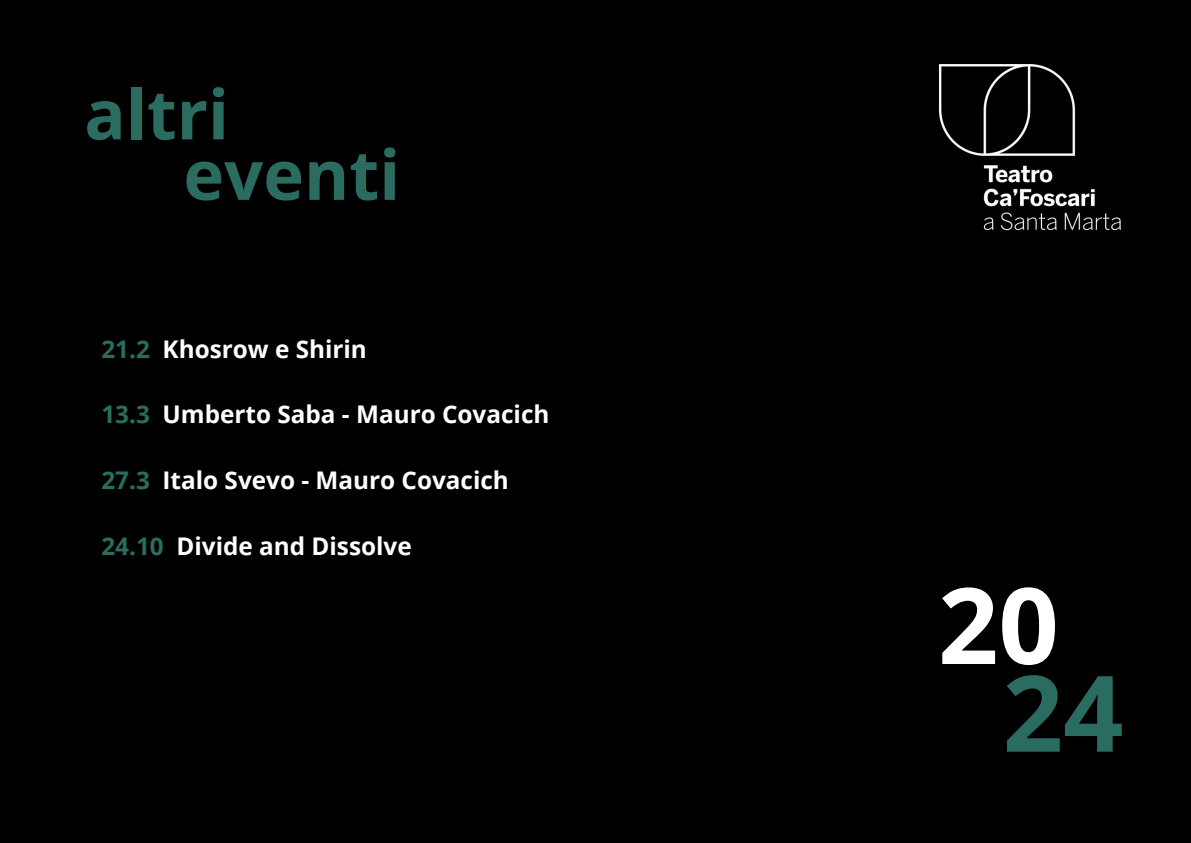
<style>
.page{position:relative;width:1191px;height:843px;background:#fff}
.page>*{position:absolute;margin:0;border:0;box-sizing:border-box;transform-origin:0 0}
.t1{font:700 105.6px "Open Sans";color:#fff}
.t2{font:700 105.6px "Open Sans";color:#2b6c61}
.t3{font:700 68.9px "Open Sans";color:#2b6c61}
.t4{font:700 68.8px "Open Sans";color:#2b6c61}
.t5{font:700 24.3px "Open Sans";color:#fff}
.s1{color:#2b6c61}
</style>
<div class="page">
<div style="left:0;top:0;width:1190px;height:842px;background:#000"></div>
<img style="left:939px;top:64px;width:182px;height:167px">
<h1 class="t4" style="left:84px;top:66px;width:146px">altri</h1>
<p class="t3" style="left:183px;top:126px;width:218px">eventi</p>
<p class="t5" style="left:101px;top:331px;width:267px"><span class="s1">21.2</span> Khosrow e Shirin</p>
<p class="t5" style="left:101px;top:397px;width:449px"><span class="s1">13.3</span> Umberto Saba - Mauro Covacich</p>
<p class="t5" style="left:101px;top:463px;width:409px"><span class="s1">27.3</span> Italo Svevo - Mauro Covacich</p>
<p class="t5" style="left:101px;top:528px;width:312px"><span class="s1">24.10</span> Divide and Dissolve</p>
<h1 class="t1" style="left:938px;top:551px;width:122px">20</h1>
<p class="t2" style="left:1002px;top:638px;width:122px">24</p>
</div>
